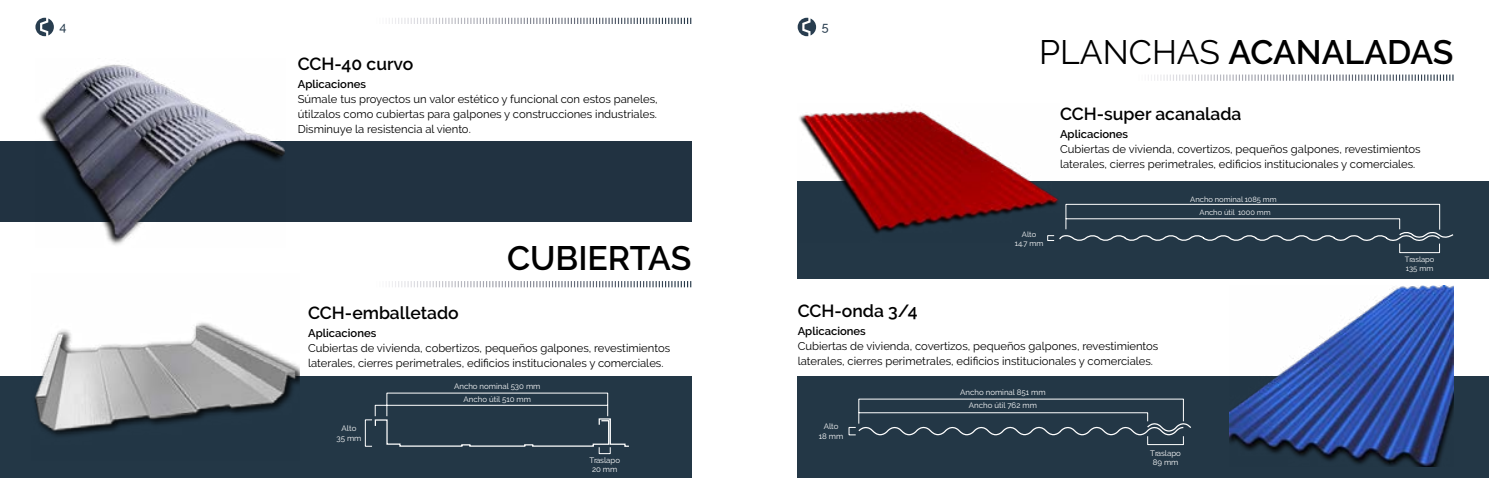
<style>
.page{position:relative;width:1489px;height:497px;background:#fff}
.page>*{position:absolute;margin:0;border:0;box-sizing:border-box;transform-origin:0 0}
.t1{font:600 33.75px "Raleway";color:#000}
.t2{font:600 17.5px "Raleway";color:#000}
.t3{font:500 12.5px "Raleway";color:#283d4f}
.t4{font:11.25px/15px "Raleway";color:#000}
.t5{font:600 11.25px "Raleway";color:#000}
.t6{font:7.88px/9.5px "Raleway";color:#fff;text-align:center}
.t7{font:7.62px/9.1px "Raleway";color:#fff;text-align:center}
.s1{font-weight:400}
.s2{font-size:7.5px}
</style>
<div class="page">
<div style="left:797px;top:180px;width:691px;height:98px;background:#233746"></div>
<svg style="left:1148px;top:74px;width:305px;height:7px"></svg>
<img style="left:797px;top:110px;width:262px;height:123px">
<svg style="left:1047px;top:204px;width:407px;height:48px"></svg>
<div style="left:797px;top:375px;width:691px;height:102px;background:#233746"></div>
<img style="left:1229px;top:285px;width:224px;height:180px">
<svg style="left:848px;top:398px;width:343px;height:46px"></svg>
<svg style="left:797px;top:18px;width:19px;height:18px"></svg>
<div style="left:0;top:141px;width:691px;height:80px;background:#213241"></div>
<img style="left:35px;top:64px;width:251px;height:181px">
<svg style="left:389px;top:281px;width:302px;height:6px"></svg>
<div style="left:0;top:375px;width:691px;height:102px;background:#233746"></div>
<img style="left:32px;top:322px;width:268px;height:114px">
<svg style="left:365px;top:392px;width:264px;height:61px"></svg>
<svg style="left:389px;top:18px;width:302px;height:6px"></svg>
<svg style="left:35px;top:18px;width:19px;height:18px"></svg>
<p class="t3" style="left:60px;top:20px;width:8px">4</p>
<h2 class="t2" style="left:298px;top:53px;width:117px">CCH-40 curvo</h2>
<p class="t5" style="left:298px;top:77px;width:70px">Aplicaciones</p>
<p class="t4" style="left:298px;top:91px;width:361px;text-align:justify">Súmale tus proyectos un valor estético y funcional con estos paneles, útilzalos como cubiertas para galpones y construcciones industriales.<br>Disminuye la resistencia al viento.</p>
<h1 class="t1" style="left:507px;top:238px;width:186px">CUBIERTAS</h1>
<h2 class="t2" style="left:308px;top:303px;width:152px">CCH-emballetado</h2>
<p class="t5" style="left:308px;top:326px;width:70px">Aplicaciones</p>
<p class="t4" style="left:308px;top:340px;width:363px">Cubiertas de vivienda, cobertizos, pequeños galpones, revestimientos laterales, cierres perimetrales, edificios institucionales y comerciales.</p>
<p class="t6" style="left:454px;top:381px;width:88px">Ancho nominal 530 mm</p>
<p class="t6" style="left:336px;top:423px;width:26px">Alto<br>35 mm</p>
<p class="t6" style="left:463px;top:393px;width:69px">Ancho útil 510 mm</p>
<p class="t6" style="left:589px;top:454px;width:32px">Traslapo<br>20 mm</p>
<p class="t3" style="left:821px;top:20px;width:8px">5</p>
<h1 class="t1" style="left:1039px;top:32px;width:416px"><span class="s1">PLANCHAS</span> ACANALADAS</h1>
<h2 class="t2" style="left:1059px;top:104px;width:183px">CCH-super acanalada</h2>
<p class="t5" style="left:1059px;top:127px;width:70px">Aplicaciones</p>
<p class="t4" style="left:1059px;top:141px;width:362px">Cubiertas de vivienda, covertizos, pequeños galpones, revestimientos laterales, cierres perimetrales, edificios institucionales y comerciales.</p>
<p class="t7" style="left:1014px;top:229px;width:30px">Alto<br>14.7 mm</p>
<p class="t7" style="left:1190px;top:192px;width:88px;line-height:13.5px">Ancho nominal <span class="s2">1085 mm<br></span>Ancho útil <span class="s2">1000 mm</span></p>
<p class="t7" style="left:1404px;top:254px;width:31px;text-align:left">Traslapo<br>135 mm</p>
<h2 class="t2" style="left:797px;top:300px;width:121px">CCH-onda 3/4</h2>
<p class="t5" style="left:797px;top:324px;width:70px">Aplicaciones</p>
<p class="t4" style="left:797px;top:338px;width:362px">Cubiertas de vivienda, covertizos, pequeños galpones, revestimientos laterales, cierres perimetrales, edificios institucionales y comerciales.</p>
<p class="t6" style="left:960px;top:387px;width:87px">Ancho nominal 851 mm</p>
<p class="t6" style="left:818px;top:421px;width:26px">Alto<br>18 mm</p>
<p class="t6" style="left:968px;top:400px;width:69px">Ancho útil 762 mm</p>
<p class="t6" style="left:1150px;top:447px;width:32px">Traslapo<br>89 mm</p>
</div>
